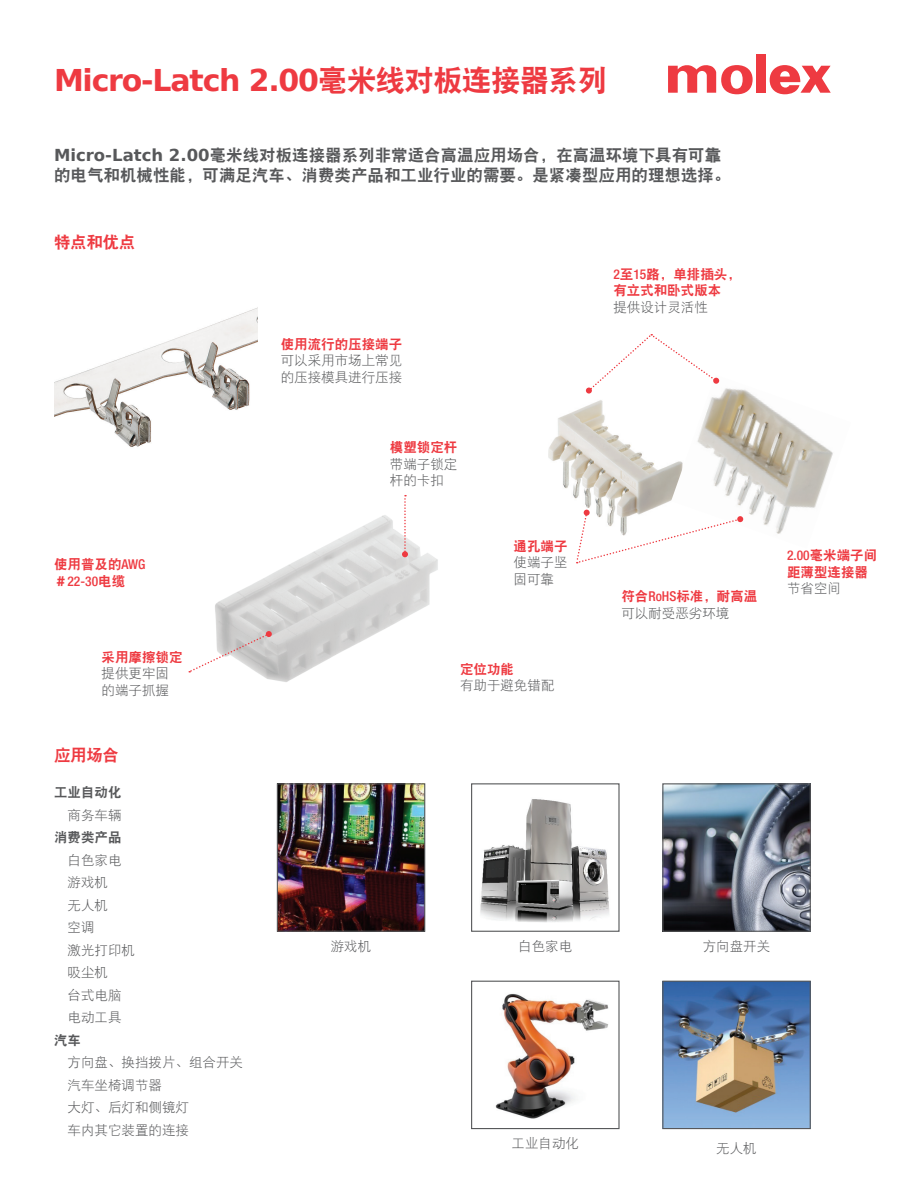
<style>
.page{position:relative;width:918px;height:1188px;background:#fff}
.page>*{position:absolute;margin:0;border:0;box-sizing:border-box;transform-origin:0 0}
.t1{font:700 30px "Bitstream Vera Sans";letter-spacing:-.04em;color:#ee3a41}
.t2{font:16.5px/19.5px "DFP Hei W9 GB EUC H";color:#57585a}
.t3{font:16.5px "DFP Hei W9 GB EUC H";letter-spacing:-.02em;color:#ee3a41}
.t4{font:13.5px/22.5px "DFP Hei W3";color:#57585a}
.t5{font:13.5px/16.5px "DFP Hei W9 GB EUC H";color:#ee3a41}
.t6{font:13.5px "DFP Hei W9 GB EUC H";color:#57585a}
.t7{font:500 condensed 13.5px "Helvetica Neue LT";color:#ee3a41}
.s1{font-family:"DFP Hei W9 GB EUC H";font-weight:400}
.s2{font-family:"Bitstream Vera Sans";font-weight:700}
.s3{font-family:"Helvetica Neue LT";font-weight:500;font-stretch:condensed}
.s4{font-family:"DFP Hei W9 GB EUC H";font-weight:400;font-stretch:normal}
</style>
<div class="page">
<img style="left:188px;top:515px;width:250px;height:167px">
<img style="left:279px;top:785px;width:144px;height:145px">
<div style="left:277px;top:783px;width:148px;height:149px;border:1px solid #57585a"></div>
<img style="left:480px;top:799px;width:129px;height:123px">
<div style="left:471px;top:783px;width:149px;height:149px;border:1px solid #57585a"></div>
<img style="left:495px;top:994px;width:114px;height:125px">
<div style="left:471px;top:981px;width:149px;height:148px;border:1px solid #57585a"></div>
<img style="left:664px;top:785px;width:145px;height:145px">
<div style="left:662px;top:783px;width:149px;height:149px;border:1px solid #57585a"></div>
<img style="left:664px;top:983px;width:145px;height:144px">
<div style="left:662px;top:981px;width:149px;height:148px;border:1px solid #57585a"></div>
<div style="left:756px;top:54px;width:10px;height:39px;background:#ee3a41"></div>
<svg style="left:668px;top:65px;width:85px;height:29px"></svg>
<svg style="left:770px;top:65px;width:61px;height:29px"></svg>
<img style="left:54px;top:308px;width:203px;height:139px">
<img style="left:548px;top:400px;width:123px;height:110px">
<img style="left:671px;top:380px;width:162px;height:154px">
<svg style="left:189px;top:631px;width:83px;height:42px"></svg>
<svg style="left:402px;top:495px;width:6px;height:62px"></svg>
<svg style="left:576px;top:510px;width:167px;height:54px"></svg>
<svg style="left:586px;top:334px;width:133px;height:60px"></svg>
<h1 class="t1" style="left:54px;top:63px;width:555px">Micro-Latch 2.00<span class="s1">毫米线对板连接器系列</span></h1>
<p class="t2" style="left:54px;top:146px;width:678px"><span class="s2">Micro-Latch 2.00</span>毫米线对板连接器系列非常适合高温应用场合，在高温环境下具有可靠的电气和机械性能，可满足汽车、消费类产品和工业行业的需要。是紧凑型应用的理想选择。</p>
<p class="t3" style="left:54px;top:233px;width:83px">特点和优点</p>
<p class="t5" style="left:54px;top:556px;width:93px">使用普及的<span class="s3">AWG</span></p>
<p class="t7" style="left:54px;top:573px;width:73px"><span class="s4">＃</span>22-30<span class="s4">电缆</span></p>
<p class="t5" style="left:102px;top:649px;width:82px">采用摩擦锁定</p>
<p class="t4" style="left:102px;top:665px;width:69px;line-height:16.5px">提供更牢固的端子抓握</p>
<p class="t3" style="left:54px;top:746px;width:67px">应用场合</p>
<p class="t6" style="left:54px;top:786px;width:69px">工业自动化</p>
<p class="t4" style="left:68px;top:804px;width:55px">商务车辆</p>
<p class="t6" style="left:54px;top:831px;width:69px">消费类产品</p>
<p class="t4" style="left:68px;top:849px;width:69px">白色家电游戏机<br>无人机<br>空调<br>激光打印机吸尘机<br>台式电脑电动工具</p>
<p class="t6" style="left:54px;top:1033px;width:28px">汽车</p>
<p class="t4" style="left:68px;top:1051px;width:177px">方向盘、换挡拨片、组合开关汽车坐椅调节器<br>大灯、后灯和侧镜灯<br>车内其它装置的连接</p>
<p class="t5" style="left:281px;top:336px;width:123px">使用流行的压接端子</p>
<p class="t4" style="left:281px;top:352px;width:123px;line-height:16.5px">可以采用市场上常见的压接模具进行压接</p>
<p class="t5" style="left:390px;top:439px;width:69px">模塑锁定杆</p>
<p class="t4" style="left:390px;top:456px;width:69px;line-height:16.5px">带端子锁定杆的卡扣</p>
<p class="t5" style="left:613px;top:265px;width:129px"><span class="s3">2</span>至<span class="s3">15</span>路，单排插头，有立式和卧式版本</p>
<p class="t4" style="left:613px;top:295px;width:96px">提供设计灵活性</p>
<p class="t5" style="left:514px;top:538px;width:55px">通孔端子</p>
<p class="t4" style="left:514px;top:554px;width:55px;line-height:16.5px">使端子坚固可靠</p>
<p class="t5" style="left:787px;top:547px;width:92px"><span class="s3">2.00</span>毫米端子间距薄型连接器</p>
<p class="t4" style="left:787px;top:577px;width:55px">节省空间</p>
<p class="t5" style="left:621px;top:588px;width:138px">符合<span class="s3">RoHS</span>标准，耐高温</p>
<p class="t4" style="left:621px;top:602px;width:109px">可以耐受恶劣环境</p>
<p class="t5" style="left:460px;top:661px;width:55px">定位功能</p>
<p class="t4" style="left:460px;top:674px;width:96px">有助于避免错配</p>
<p class="t4" style="left:331px;top:935px;width:42px">游戏机</p>
<p class="t4" style="left:518px;top:935px;width:55px">白色家电</p>
<p class="t4" style="left:512px;top:1132px;width:69px">工业自动化</p>
<p class="t4" style="left:703px;top:935px;width:69px">方向盘开关</p>
<p class="t4" style="left:716px;top:1136px;width:42px">无人机</p>
</div>
